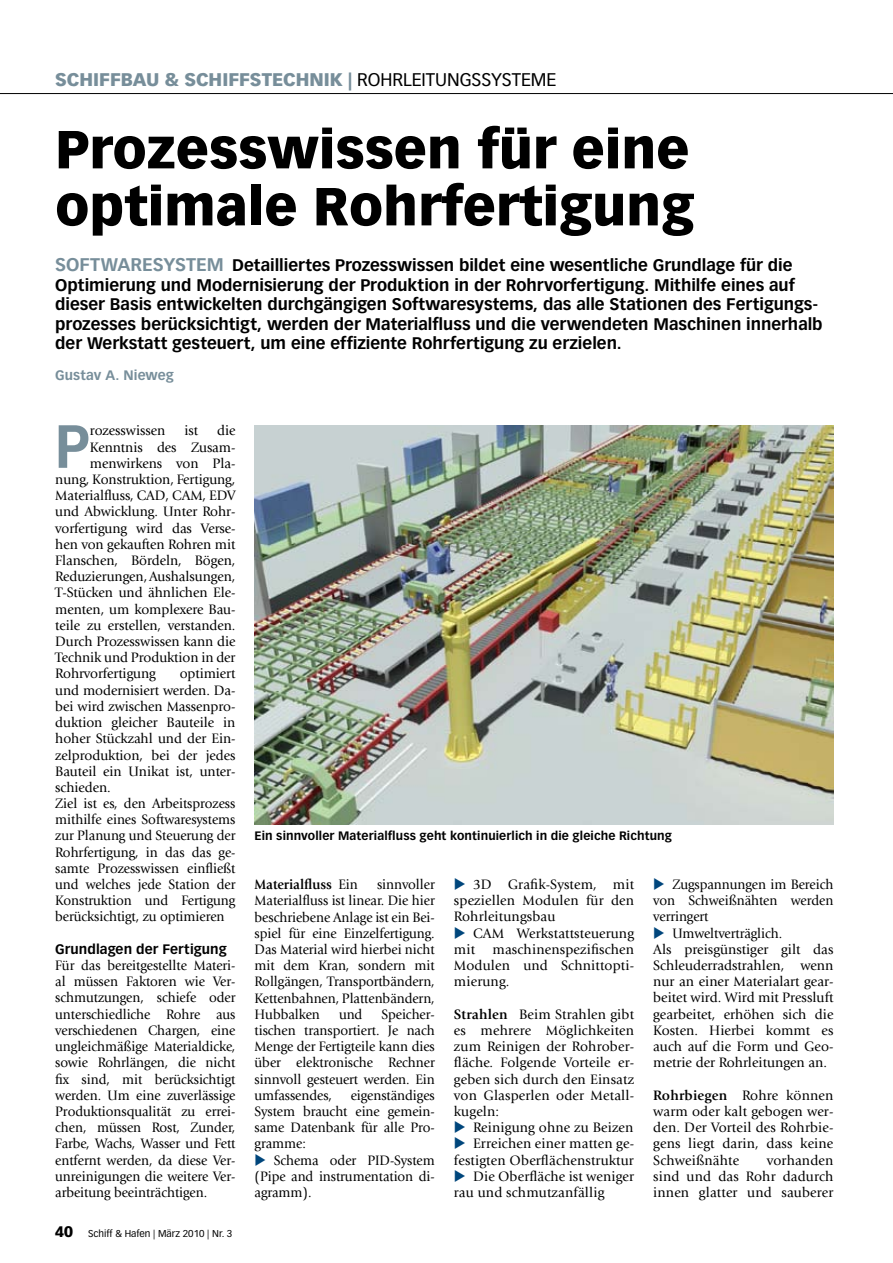
<style>
.page{position:relative;width:893px;height:1263px;background:#fff}
.page>*{position:absolute;margin:0;border:0;box-sizing:border-box;transform-origin:0 0}
.t1{font:700 59.7px "Vectora LT Std";color:#778e9a;scale:.95 1}
.t2{font:900 52.5px/57px "Vectora LT Std";color:#000}
.t3{font:18px "Vectora LT Std";color:#000}
.t4{font:900 18px "Vectora LT Std";letter-spacing:-.005em;color:#778e9a}
.t5{font:700 16.5px/19.5px "Vectora LT Std";color:#000}
.t6{font:14.25px/16.2px "Giovanni Std";letter-spacing:-.005em;color:#000;text-align:justify}
.t7{font:14.25px/16.2px "Giovanni Std";letter-spacing:-.005em;color:#000;text-align:justify;scale:.95 1}
.t8{font:700 14.25px "Giovanni Std";letter-spacing:-.005em;color:#000;scale:.95 1}
.t9{font:700 13.5px "Vectora LT Std";letter-spacing:.005em;color:#000}
.t10{font:700 13.5px "Vectora LT Std";letter-spacing:.01em;color:#778e9a}
.t11{font:700 12px "Vectora LT Std";letter-spacing:.01em;color:#000}
.t12{font:9.75px "Vectora LT Std";color:#000}
.s1{font-weight:900;color:#778e9a}
.s2{font-size:18px;color:#778e9a}
.s3{font-weight:900;font-size:15px}
.s4{font-weight:400}
.s5{font-weight:700}
</style>
<div class="page">
<hr style="left:0;top:93px;width:893px;height:1px;background:#000">
<img style="left:255px;top:426px;width:578px;height:398px">
<p class="t4" style="left:55px;top:69px;width:153px">SCHIFFBAU &amp; Schiffs</p>
<p class="t3" style="left:262px;top:69px;width:296px"><span class="s1">tech nik |</span> ROHRLEITUNGSSYSTEME</p>
<h2 class="t2" style="left:55px;top:121px;width:640px">Prozesswissen für eine optimale Rohrfertigung</h2>
<p class="t5" style="left:55px;top:256px;width:769px"><span class="s2">Softwaresystem</span> Detailliertes Prozesswissen bildet eine wesentliche Grundlage für die Optimierung und Modernisierung der Produktion in der Rohrvorfertigung. Mithilfe eines auf dieser Basis entwickelten durchgängigen Softwaresystems, das alle Stationen des Fertigungs&shy;prozesses berücksichtigt, werden der Materialfluss und die verwendeten Maschinen innerhalb der Werkstatt gesteuert, um eine effiziente Rohrfertigung zu erzielen.</p>
<p class="t10" style="left:55px;top:367px;width:120px">Gustav A. Nieweg</p>
<h1 class="t1" style="left:55px;top:410px;width:38px">P</h1>
<p class="t6" style="left:90px;top:423px;width:77px">rozesswissen</p>
<p class="t6" style="left:184px;top:423px;width:15px">ist</p>
<p class="t6" style="left:217px;top:423px;width:20px">die</p>
<p class="t6" style="left:90px;top:439px;width:147px">Kenntnis des Zusam-</p>
<p class="t6" style="left:90px;top:455px;width:147px">menwirkens von Pla-</p>
<p class="t6" style="left:55px;top:471px;width:182px">nung, Konstruktion, Fertigung,</p>
<p class="t6" style="left:55px;top:488px;width:182px">Materialfluss, CAD, CAM, EDV</p>
<p class="t6" style="left:55px;top:504px;width:182px">und Abwicklung. Unter Rohr-</p>
<p class="t6" style="left:55px;top:520px;width:182px">vorfertigung wird das Verse-</p>
<p class="t6" style="left:55px;top:536px;width:182px">hen von gekauften Rohren mit</p>
<p class="t6" style="left:55px;top:552px;width:182px">Flanschen, Bördeln, Bögen,</p>
<p class="t6" style="left:55px;top:569px;width:182px">Reduzierungen, Aushalsungen,</p>
<p class="t6" style="left:55px;top:585px;width:182px">T-Stücken und ähnlichen Ele-</p>
<p class="t6" style="left:55px;top:601px;width:182px">menten, um komplexere Bau-</p>
<p class="t6" style="left:55px;top:617px;width:182px">teile zu erstellen, verstanden.</p>
<p class="t6" style="left:55px;top:633px;width:182px">Durch Prozesswissen kann die</p>
<p class="t6" style="left:55px;top:650px;width:182px">Technik und Produktion in der</p>
<p class="t6" style="left:55px;top:666px;width:102px">Rohrvorfertigung</p>
<p class="t6" style="left:55px;top:666px;width:182px;text-align:left;text-indent:124px">optimiert und modernisiert werden. Da&shy;bei wird zwischen Massenpro&shy;duktion gleicher Bauteile in hoher Stückzahl und der Ein&shy;zelproduktion, bei der jedes<br>Bauteil ein Unikat ist, unter&shy;schieden.<br>Ziel ist es, den Arbeitsprozess mithilfe eines Softwaresystems zur Planung und Steuerung der<br>Rohrfertigung, in das das ge&shy;samte Prozesswissen einfließt und welches jede Station der<br>Konstruktion und Fertigung berücksichtigt, zu optimieren</p>
<p class="t9" style="left:55px;top:941px;width:173px">Grundlagen der Fertigung</p>
<p class="t7" style="left:55px;top:957px;width:191px">Für das bereitgestellte Materi&shy;al müssen Faktoren wie Ver&shy;schmutzungen, schiefe oder unterschiedliche Rohre aus verschiedenen Chargen, eine ungleichmäßige Materialdicke, sowie Rohrlängen, die nicht fix sind, mit berücksichtigt werden. Um eine zuverlässige Produktionsqualität zu errei&shy;chen, müssen Rost, Zunder, Farbe, Wachs, Wasser und Fett entfernt werden, da diese Ver&shy;unreinigungen die weitere Ver&shy;arbeitung beeinträchtigen.</p>
<p class="t12" style="left:55px;top:1228px;width:178px"><span class="s3">40</span> SCHIFF &amp; HAFEN | MÄRZ 2010 | NR. 3</p>
<p class="t11" style="left:255px;top:828px;width:419px">Ein sinnvoller Materialfluss geht kontinuierlich in die gleiche Richtung</p>
<p class="t8" style="left:255px;top:876px;width:110px">Materialfluss <span class="s4">Ein</span></p>
<p class="t7" style="left:255px;top:876px;width:191px;text-indent:122px">sinnvoller Materialfluss ist linear. Die hier beschriebene Anlage ist ein Bei&shy;spiel für eine Einzelfertigung.<br>Das Material wird hierbei nicht mit dem Kran, sondern mit Rollgängen, Transportbändern, Kettenbahnen, Plattenbändern, Hubbalken</p>
<p class="t7" style="left:255px;top:1006px;width:191px;text-indent:127px">Speicher&shy;tischen transportiert. Je nach Menge der Fertigteile kann dies über elektronische Rechner sinnvoll gesteuert werden. Ein umfassendes,</p>
<p class="t7" style="left:339px;top:1006px;width:26px">und</p>
<p class="t7" style="left:255px;top:1087px;width:191px;text-indent:96px">eigenständiges System braucht eine gemein&shy;same Datenbank für alle Pro&shy;gramme:</p>
<p class="t7" style="left:255px;top:1152px;width:191px;text-indent:19px">Schema oder PID-System (Pipe and instrumentation di&shy;agramm).</p>
<p class="t6" style="left:454px;top:876px;width:182px;text-indent:19px">3D Grafik-System, mit speziellen Modulen für den Rohrleitungsbau</p>
<p class="t6" style="left:454px;top:925px;width:182px;text-indent:19px">CAM Werkstattsteuerung mit maschinenspezifischen Modulen und Schnittopti&shy;mierung.</p>
<p class="t6" style="left:454px;top:1006px;width:182px"><span class="s5">Strahlen</span> Beim Strahlen gibt es mehrere Möglichkeiten zum Reinigen der Rohrober&shy;fläche. Folgende Vorteile er&shy;geben sich durch den Einsatz von Glasperlen oder Metall&shy;kugeln:</p>
<p class="t6" style="left:473px;top:1119px;width:162px">Reinigung ohne zu Beizen</p>
<p class="t6" style="left:473px;top:1136px;width:163px">Erreichen einer matten ge-</p>
<p class="t6" style="left:454px;top:1152px;width:181px">festigten Oberflächenstruktur</p>
<p class="t6" style="left:473px;top:1168px;width:163px">Die Oberfläche ist weniger</p>
<p class="t6" style="left:454px;top:1184px;width:152px">rau und schmutzanfällig</p>
<p class="t7" style="left:672px;top:876px;width:171px">Zugspannungen im Bereich</p>
<p class="t7" style="left:653px;top:893px;width:191px">von Schweißnähten werden</p>
<p class="t7" style="left:653px;top:909px;width:60px">verringert</p>
<p class="t7" style="left:672px;top:925px;width:117px">Umweltverträglich.</p>
<p class="t6" style="left:653px;top:941px;width:182px">Als preisgünstiger gilt das</p>
<p class="t6" style="left:653px;top:957px;width:182px">Schleuderradstrahlen, wenn</p>
<p class="t6" style="left:653px;top:974px;width:182px">nur an einer Materialart gear-</p>
<p class="t6" style="left:653px;top:990px;width:182px">beitet wird. Wird mit Pressluft</p>
<p class="t6" style="left:653px;top:1006px;width:182px">gearbeitet, erhöhen sich die</p>
<p class="t6" style="left:653px;top:1022px;width:182px">Kosten. Hierbei kommt es</p>
<p class="t6" style="left:653px;top:1038px;width:182px">auch auf die Form und Geo-</p>
<p class="t6" style="left:653px;top:1055px;width:175px">metrie der Rohrleitungen an.</p>
<p class="t6" style="left:653px;top:1087px;width:182px"><span class="s5">Rohrbiegen</span> Rohre können warm oder kalt gebogen wer&shy;den. Der Vorteil des Rohrbie&shy;gens liegt darin, dass keine Schweißnähte</p>
<p class="t6" style="left:653px;top:1152px;width:182px;text-indent:114px">vorhanden sind und das Rohr dadurch innen glatter und sauberer</p>
</div>
